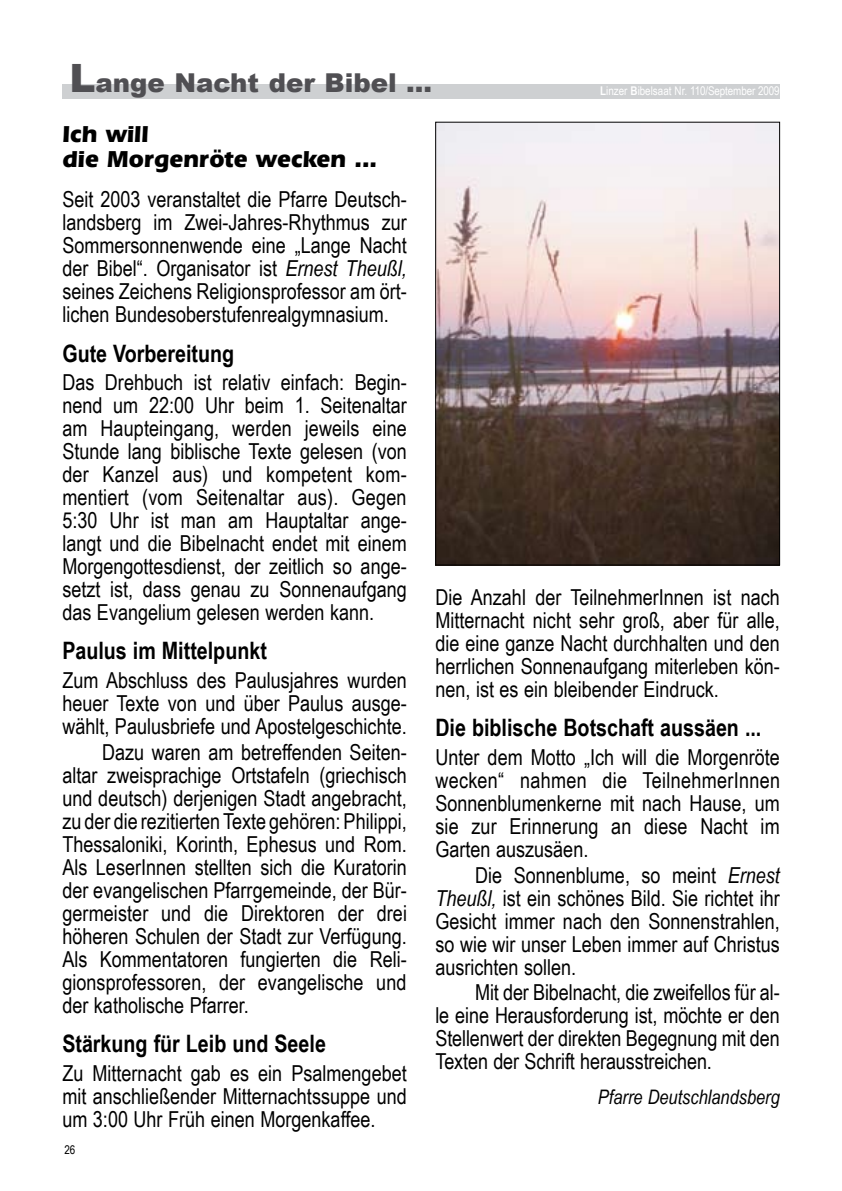
<style>
.page{position:relative;width:842px;height:1191px;background:#fff}
.page>*{position:absolute;margin:0;border:0;box-sizing:border-box;transform-origin:0 0}
.t1{font:900 26px "Arial";color:#504f53}
.t2{font:700 24px "Arial Narrow";color:#000}
.t3{font:700 24px/25px "Eras IT Cby BT";color:#000}
.t4{font:22px/23px "Arial Narrow";color:#000;text-align:justify}
.t5{font:italic 20px "Arial Narrow";color:#000}
.t6{font:16px "Arial Narrow";color:#000}
.t7{font:12px "Arial Narrow";letter-spacing:-.01em;color:#fff}
.s1{font-size:39px}
.s2{font-weight:700}
.s3{font-style:italic}
</style>
<div class="page">
<div style="left:62px;top:84px;width:718px;height:14px;background:#ced0d2"></div>
<img style="left:437px;top:124px;width:341px;height:439px">
<div style="left:435px;top:122px;width:345px;height:443px;border:1px solid #000"></div>
<p class="t1" style="left:69px;top:64px;width:364px"><span class="s1">L</span>ange Nacht der Bibel ...</p>
<p class="t7" style="left:600px;top:82px;width:181px"><span class="s2">L</span>inzer <span class="s2">B</span>ibelsaat Nr. 110/September 2009</p>
<p class="t3" style="left:62px;top:121px;width:316px">Ich will<br>die Morgenröte wecken ...</p>
<p class="t4" style="left:62px;top:187px;width:346px">Seit 2003 veranstaltet die Pfarre Deutsch&shy;landsberg im Zwei-Jahres-Rhyth-mus zur Sommersonnenwende eine „Lange Nacht der Bibel“. Organisator ist <span class="s3">Ernest Theußl, </span>seines Zeichens Reli-gionsprofessor am ört&shy;lichen Bundesoberstufenrealgymnasium.</p>
<p class="t2" style="left:62px;top:335px;width:173px">Gute Vorbereitung</p>
<p class="t4" style="left:62px;top:370px;width:346px">Das Drehbuch ist relativ einfach: Begin&shy;nend um 22:00 Uhr beim 1. Seitenal-tar am Haupteingang, werden jeweils eine Stunde lang biblische Texte gelesen (von der Kanzel aus) und kompetent kom&shy;mentiert (vom Seitenaltar aus). Gegen 5:30 Uhr ist man am Hauptaltar ange&shy;langt und die Bibelnacht endet mit einem Morgengottesdienst, der zeitlich so ange&shy;setzt ist, dass genau zu Sonnenaufgang das Evangelium gelesen werden kann.</p>
<p class="t2" style="left:62px;top:633px;width:206px">Paulus im Mittelpunkt</p>
<p class="t4" style="left:62px;top:668px;width:346px">Zum Abschluss des Paulusjahres wurden heuer Texte von und über Paulus ausge&shy;wählt, Paulusbriefe und Apostelgeschichte.</p>
<p class="t4" style="left:62px;top:740px;width:346px;text-indent:40px">Dazu waren am betreffenden Seiten&shy;altar zweisprachige Ortstafeln (griechisch und deutsch) derjenigen Stadt angebracht, zu der die rezitierten Texte gehören: Philippi, Thessaloniki, Korinth, Ephesus und Rom.<br>Als LeserInnen stellten sich die Kuratorin der evangelischen Pfarrgemeinde, der Bür&shy;germeister und die Direktoren der drei hö-he-ren Schulen der Stadt zur Verfügung.<br>Als Kommentatoren fungierten die Reli&shy;gionsprofessoren, der evangelische und der katholische Pfarrer.</p>
<p class="t2" style="left:62px;top:1025px;width:265px">Stärkung für Leib und Seele</p>
<p class="t4" style="left:62px;top:1061px;width:346px">Zu Mitternacht gab es ein Psalmengebet mit anschließender Mitternachtssuppe und um 3:00 Uhr Früh einen Morgenkaffee.</p>
<p class="t6" style="left:64px;top:1140px;width:19px">SS<sup>26</sup></p>
<p class="t4" style="left:435px;top:584px;width:346px">Die Anzahl der TeilnehmerInnen ist nach Mitternacht nicht sehr groß, aber für alle, die eine ganze Nacht durchhalten und den herrlichen Sonnenaufgang miterleben kön&shy;nen, ist es ein bleibender Eindruck.</p>
<p class="t2" style="left:435px;top:709px;width:327px">Die biblische Botschaft aussäen ...</p>
<p class="t4" style="left:435px;top:744px;width:346px">Unter dem Motto „Ich will die Morgenröte wecken“ nahmen die TeilnehmerInnen Sonnenblumenkerne mit nach Hause, um sie zur Erinnerung an diese Nacht im Garten auszusäen.</p>
<p class="t4" style="left:435px;top:862px;width:346px;text-indent:40px">Die Sonnenblume, so meint <span class="s3">Ernest Theußl,</span> ist ein schönes Bild. Sie richtet ihr Gesicht immer nach den Sonnenstrahlen, so wie wir unser Leben immer auf Christus ausrichten sollen.</p>
<p class="t4" style="left:435px;top:980px;width:346px;text-indent:40px">Mit der Bibelnacht, die zweifellos für al&shy;le eine Herausforderung ist, möchte er den Stellenwert der direkten Begegnung mit den Texten der Schrift herausstreichen.</p>
<p class="t5" style="left:598px;top:1082px;width:183px">Pfarre Deutschlandsberg</p>
</div>
